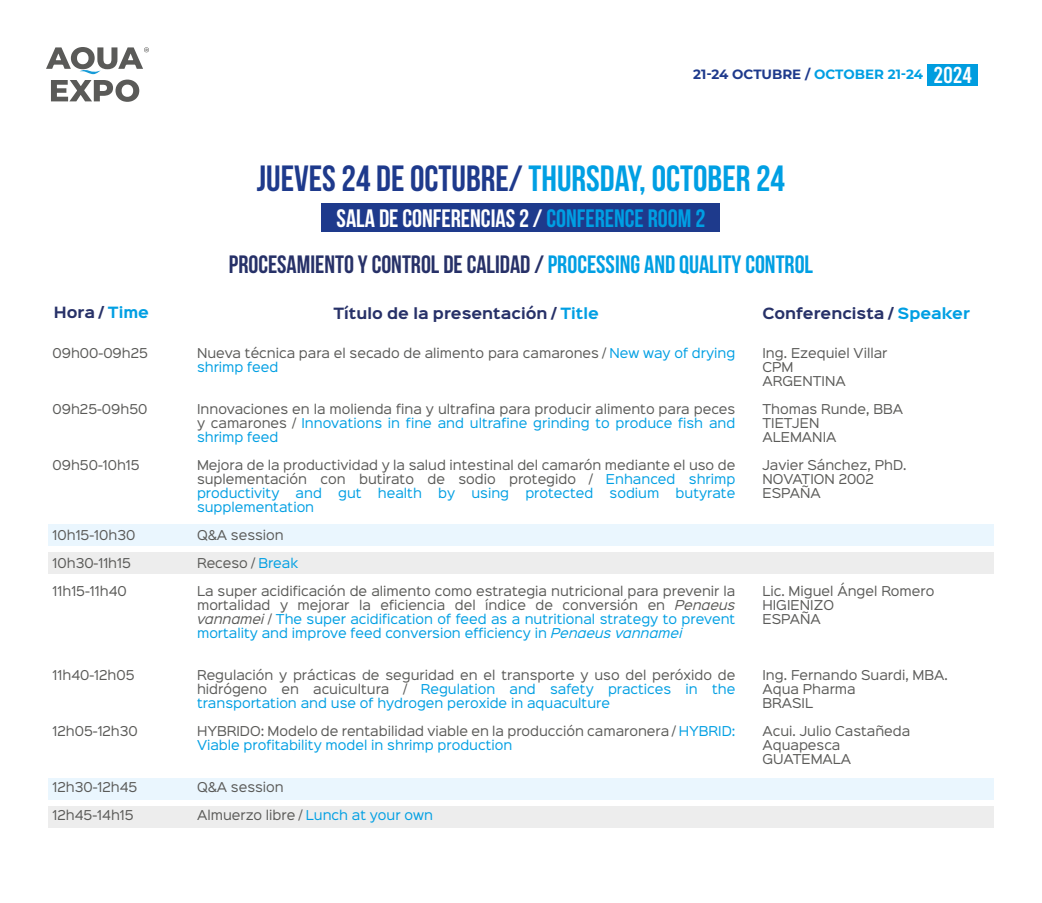
<style>
.page{position:relative;width:1042px;height:903px;background:#fff}
.page>*{position:absolute;margin:0;border:0;box-sizing:border-box;transform-origin:0 0}
.t1{font:36.4px "Bebas Neue";color:#1e3a8c}
.t2{font:25.2px "Bebas Neue";color:#fff}
.t3{font:25.03px "Bebas Neue";color:#273168}
.t4{font:700 14px "Sinkin Sans 700";color:#273168}
.t5{font:100 13.47px "Montserrat";color:#1e3a8c}
.t6{font:12.25px/14px "Sinkin Sans 400";color:#5a5a58}
.t7{font:12.25px "Sinkin Sans 400";color:#009fe3}
.s1{color:#009fe3}
.s2{font-family:"Bebas";font-weight:400;font-size:23.1px;color:#fff}
.s3{font-style:italic}
.s4{font-style:italic;color:#009fe3}
</style>
<div class="page">
<div style="left:48px;top:552px;width:946px;height:22px;background:#ededed"></div>
<div style="left:48px;top:524px;width:946px;height:22px;background:#eaf6fe"></div>
<div style="left:48px;top:778px;width:946px;height:21px;background:#eaf6fe"></div>
<div style="left:48px;top:806px;width:946px;height:21px;background:#ededed"></div>
<svg style="left:51px;top:80px;width:88px;height:22px"></svg>
<svg style="left:46px;top:47px;width:103px;height:27px"></svg>
<div style="left:928px;top:64px;width:50px;height:22px;background:#009ddf"></div>
<div style="left:322px;top:204px;width:398px;height:28px;background:#1e3a8c"></div>
<p class="t5" style="left:693px;top:65px;width:280px">21-24 OCTUBRE / <span class="s1">OCTOBER 21-24</span> <span class="s2">2024</span></p>
<h1 class="t1" style="left:257px;top:158px;width:529px">JUEVES 24 DE OCTUBRE/ <span class="s1">THURSDAY, OCTOBER 24</span></h1>
<h2 class="t2" style="left:337px;top:204px;width:370px">SALA DE CONFERENCIAS 2 / <span class="s1">CONFERENCE ROOM 2</span></h2>
<h3 class="t3" style="left:229px;top:251px;width:586px">PROCESAMIENTO Y CONTROL DE CALIDAD / <span class="s1">PROCESSING AND QUALITY CONTROL</span></h3>
<p class="t4" style="left:54px;top:305px;width:97px">Hora / <span class="s1">Time</span></p>
<p class="t4" style="left:333px;top:306px;width:267px">Título de la presentación / <span class="s1">Title</span></p>
<p class="t4" style="left:762px;top:306px;width:209px">Conferencista / <span class="s1">Speaker</span></p>
<p class="t6" style="left:53px;top:345px;width:97px">09h00-09h25</p>
<p class="t6" style="left:197px;top:345px;width:540px">Nueva técnica para el secado de alimento para camarones / <span class="s1">New way of drying shrimp feed</span></p>
<p class="t6" style="left:197px;top:401px;width:540px;text-align:justify">Innovaciones en la molienda fina y ultrafina para producir alimento para peces y camarones / <span class="s1">Innovations in fine and ultrafine grinding to produce fish and shrimp feed</span></p>
<p class="t6" style="left:197px;top:457px;width:540px;text-align:justify">Mejora de la productividad y la salud intestinal del camarón mediante el uso de suplementación con butirato de sodio protegido / <span class="s1">Enhanced shrimp productivity</span></p>
<p class="t6" style="left:762px;top:345px;width:126px">Ing. Ezequiel Villar<br>CPM<br>ARGENTINA</p>
<p class="t6" style="left:762px;top:401px;width:142px">Thomas Runde, BBA<br>TIETJEN<br>ALEMANIA</p>
<p class="t6" style="left:762px;top:457px;width:146px">Javier Sánchez, PhD.<br>NOVATION 2002<br>ESPAÑA</p>
<p class="t6" style="left:53px;top:401px;width:96px">09h25-09h50</p>
<p class="t6" style="left:53px;top:457px;width:89px">09h50-10h15</p>
<p class="t7" style="left:296px;top:483px;width:28px">and</p>
<p class="t7" style="left:338px;top:483px;width:25px">gut</p>
<p class="t7" style="left:378px;top:483px;width:46px">health</p>
<p class="t7" style="left:438px;top:483px;width:19px">by</p>
<p class="t7" style="left:471px;top:483px;width:39px">using</p>
<p class="t7" style="left:525px;top:483px;width:70px">protected</p>
<p class="t7" style="left:609px;top:483px;width:51px">sodium</p>
<p class="t7" style="left:675px;top:483px;width:61px">butyrate</p>
<p class="t7" style="left:197px;top:497px;width:119px">supplementation</p>
<p class="t6" style="left:197px;top:527px;width:88px">Q&amp;A session</p>
<p class="t6" style="left:197px;top:555px;width:103px">Receso / <span class="s1">Break</span></p>
<p class="t6" style="left:197px;top:583px;width:540px;text-align:justify">La super acidificación de alimento como estrategia nutricional para prevenir la mortalidad y mejorar la eficiencia del índice de conversión en <span class="s3">Penaeus vannamei</span> / <span class="s1">The super acidification of feed as a nutritional strategy to prevent mortality and improve feed conversion efficiency in</span> <span class="s4">Penaeus vannamei</span></p>
<p class="t6" style="left:197px;top:667px;width:540px;text-align:justify">Regulación y prácticas de seguridad en el transporte y uso del peróxido de hidrógeno en acuicultura / <span class="s1">Regulation and safety practices in the transportation and use of hydrogen peroxide in aquaculture</span></p>
<p class="t6" style="left:197px;top:723px;width:540px">HYBRIDO: Modelo de rentabilidad viable en la producción camaronera / <span class="s1">HYBRID:<br>Viable profitability model in shrimp production</span></p>
<p class="t6" style="left:197px;top:779px;width:88px">Q&amp;A session</p>
<p class="t6" style="left:197px;top:807px;width:237px">Almuerzo libre / <span class="s1">Lunch at your own</span></p>
<p class="t6" style="left:53px;top:527px;width:84px">10h15-10h30</p>
<p class="t6" style="left:53px;top:555px;width:80px">10h30-11h15</p>
<p class="t6" style="left:53px;top:583px;width:76px">11h15-11h40</p>
<p class="t6" style="left:762px;top:583px;width:173px">Lic. Miguel Ángel Romero<br>HIGIENIZO<br>ESPAÑA</p>
<p class="t6" style="left:762px;top:667px;width:187px">Ing. Fernando Suardi, MBA.<br>Aqua Pharma<br>BRASIL</p>
<p class="t6" style="left:762px;top:723px;width:149px">Acui. Julio Castañeda<br>Aquapesca<br>GUATEMALA</p>
<p class="t6" style="left:53px;top:667px;width:83px">11h40-12h05</p>
<p class="t6" style="left:53px;top:723px;width:87px">12h05-12h30</p>
<p class="t6" style="left:53px;top:779px;width:86px">12h30-12h45</p>
<p class="t6" style="left:53px;top:807px;width:83px">12h45-14h15</p>
</div>
